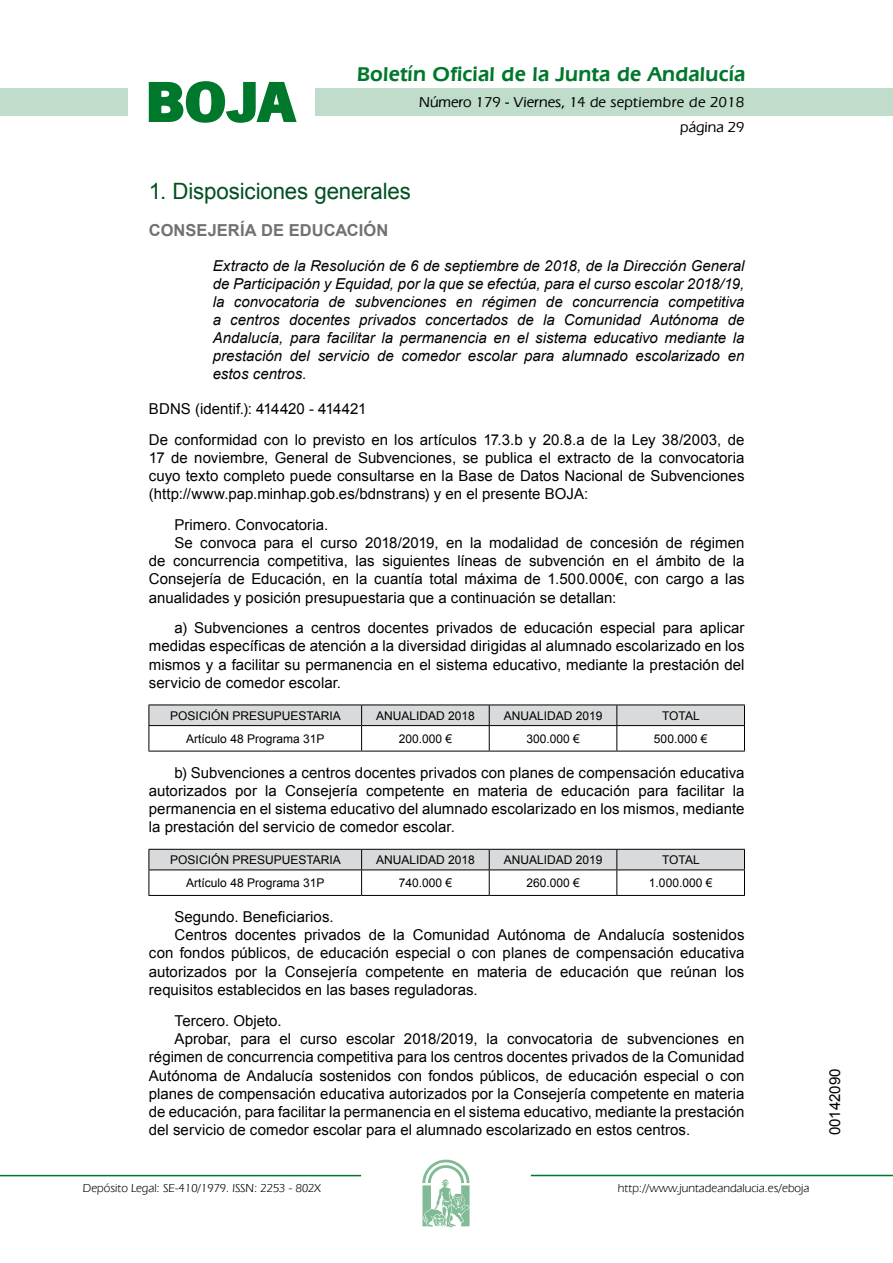
<style>
.page{position:relative;width:893px;height:1263px;background:#fff}
.page>*{position:absolute;margin:0;border:0;box-sizing:border-box;transform-origin:0 0}
.t1{font:700 57.75px "News Got T";color:#00782c;scale:1.14 1}
.t2{font:22.5px "Arial";letter-spacing:-.01em;color:#00501f}
.t3{font:600 21px "Eras IT Cby BT";letter-spacing:.01em;color:#00782c}
.t4{font:700 16.5px "Arial";letter-spacing:.005em;color:#707173}
.t5{font:15px/18px "Arial";color:#000;text-align:justify}
.t6{font:italic 15px/18px "Arial";color:#000;text-align:justify}
.t7{font:500 15px/24.5px "Eras IT Cby BT";color:#000;text-align:right}
.t8{font:12px "Arial";color:#000}
.t9{font:12px "Eras IT Cby BT";color:#000}
</style>
<div class="page">
<div style="left:315px;top:88px;width:577px;height:28px;background:#bfddca"></div>
<div style="left:0;top:88px;width:128px;height:28px;background:#bfddca"></div>
<hr style="left:0;top:1175px;width:361px;height:1px;background:#00782c">
<svg style="left:422px;top:1159px;width:47px;height:68px"></svg>
<hr style="left:531px;top:1175px;width:361px;height:1px;background:#00782c">
<svg style="left:148px;top:81px;width:149px;height:42px"></svg>
<svg style="left:148px;top:705px;width:597px;height:46px"></svg>
<hr style="left:148px;top:751px;width:213px;height:1px;background:#000">
<hr style="left:361px;top:751px;width:128px;height:1px;background:#000">
<hr style="left:489px;top:751px;width:128px;height:1px;background:#000">
<hr style="left:617px;top:751px;width:127px;height:1px;background:#000">
<svg style="left:148px;top:849px;width:597px;height:46px"></svg>
<hr style="left:148px;top:895px;width:213px;height:1px;background:#000">
<hr style="left:361px;top:895px;width:128px;height:1px;background:#000">
<hr style="left:489px;top:895px;width:128px;height:1px;background:#000">
<hr style="left:617px;top:895px;width:127px;height:1px;background:#000">
<h1 class="t1" style="left:145px;top:68px;width:133px">BOJA</h1>
<h3 class="t3" style="left:357px;top:62px;width:390px">Boletín Oficial de la Junta de Andalucía</h3>
<p class="t7" style="left:419px;top:90px;width:327px">Número 179 - Viernes, 14 de septiembre de 2018 página 29</p>
<h2 class="t2" style="left:149px;top:177px;width:263px">1. Disposiciones generales</h2>
<p class="t4" style="left:149px;top:219px;width:241px">CONSEJERÍA DE EDUCACIÓN</p>
<p class="t6" style="left:213px;top:257px;width:533px">Extracto de la Resolución de 6 de septiembre de 2018, de la Dirección General de Participación y Equidad, por la que se efectúa, para el curso escolar 2018/19, la convocatoria de subvenciones en régimen de concurrencia competitiva a centros docentes privados concertados de la Comunidad Autónoma de Andalucía, para facilitar la permanencia en el sistema educativo mediante la prestación del servicio de comedor escolar para alumnado escolarizado en estos centros.</p>
<p class="t5" style="left:149px;top:394px;width:597px;line-height:30.8px">BDNS (identif.): 414420 - 414421<br>De conformidad con lo previsto en los artículos 17.3.b y 20.8.a de la Ley 38/2003, de</p>
<p class="t5" style="left:149px;top:449px;width:597px">17 de noviembre, General de Subvenciones, se publica el extracto de la convocatoria cuyo texto completo puede consultarse en la Base de Datos Nacional de Subvenciones (http://www.pap.minhap.gob.es/bdnstrans) y en el presente BOJA:</p>
<p class="t5" style="left:174px;top:516px;width:155px">Primero. Convocatoria.</p>
<p class="t5" style="left:174px;top:534px;width:571px">Se convoca para el curso 2018/2019, en la modalidad de concesión de régimen</p>
<p class="t5" style="left:149px;top:552px;width:597px">de concurrencia competitiva, las siguientes líneas de subvención en el ámbito de la</p>
<p class="t5" style="left:149px;top:570px;width:597px">Consejería de Educación, en la cuantía total máxima de 1.500.000€, con cargo a las</p>
<p class="t5" style="left:149px;top:588px;width:469px">anualidades y posición presupuestaria que a continuación se detallan:</p>
<p class="t5" style="left:149px;top:619px;width:597px;text-indent:26px">a) Subvenciones a centros docentes privados de educación especial para aplicar medidas específicas de atención a la diversidad dirigidas al alumnado escolarizado en los mismos y a facilitar su permanencia en el sistema educativo, mediante la prestación del servicio de comedor escolar.</p>
<p class="t8" style="left:170px;top:708px;width:172px">POSICIÓN PRESUPUESTARIA</p>
<p class="t8" style="left:376px;top:708px;width:100px">ANUALIDAD 2018</p>
<p class="t8" style="left:503px;top:708px;width:100px">ANUALIDAD 2019</p>
<p class="t8" style="left:662px;top:708px;width:39px">TOTAL</p>
<p class="t8" style="left:186px;top:731px;width:140px">Artículo 48 Programa 31P</p>
<p class="t8" style="left:399px;top:731px;width:55px">200.000 €</p>
<p class="t8" style="left:526px;top:731px;width:55px">300.000 €</p>
<p class="t8" style="left:654px;top:731px;width:55px">500.000 €</p>
<p class="t5" style="left:149px;top:764px;width:597px;text-indent:26px">b) Subvenciones a centros docentes privados con planes de compensación educativa autorizados por la Consejería competente en materia de educación para facilitar la permanencia en el sistema educativo del alumnado escolarizado en los mismos, mediante la prestación del servicio de comedor escolar.</p>
<p class="t8" style="left:170px;top:852px;width:172px">POSICIÓN PRESUPUESTARIA</p>
<p class="t8" style="left:376px;top:852px;width:100px">ANUALIDAD 2018</p>
<p class="t8" style="left:503px;top:852px;width:100px">ANUALIDAD 2019</p>
<p class="t8" style="left:662px;top:852px;width:39px">TOTAL</p>
<p class="t8" style="left:186px;top:875px;width:140px">Artículo 48 Programa 31P</p>
<p class="t8" style="left:399px;top:875px;width:55px">740.000 €</p>
<p class="t8" style="left:526px;top:875px;width:55px">260.000 €</p>
<p class="t8" style="left:649px;top:875px;width:65px">1.000.000 €</p>
<p class="t5" style="left:174px;top:908px;width:161px">Segundo. Beneficiarios.</p>
<p class="t5" style="left:174px;top:926px;width:571px">Centros docentes privados de la Comunidad Autónoma de Andalucía sostenidos</p>
<p class="t5" style="left:149px;top:944px;width:597px">con fondos públicos, de educación especial o con planes de compensación educativa</p>
<p class="t5" style="left:149px;top:963px;width:597px">autorizados por la Consejería competente en materia de educación que reúnan los</p>
<p class="t5" style="left:149px;top:981px;width:330px">requisitos establecidos en las bases reguladoras.</p>
<p class="t5" style="left:174px;top:1012px;width:109px">Tercero. Objeto.</p>
<p class="t5" style="left:174px;top:1030px;width:571px">Aprobar, para el curso escolar 2018/2019, la convocatoria de subvenciones en</p>
<p class="t5" style="left:149px;top:1048px;width:597px">régimen de concurrencia competitiva para los centros docentes privados de la Comunidad</p>
<p class="t5" style="left:149px;top:1067px;width:597px">Autónoma de Andalucía sostenidos con fondos públicos, de educación especial o con</p>
<p class="t5" style="left:149px;top:1085px;width:597px">planes de compensación educativa autorizados por la Consejería competente en materia</p>
<p class="t5" style="left:149px;top:1103px;width:597px">de educación, para facilitar la permanencia en el sistema educativo, mediante la prestación</p>
<p class="t5" style="left:149px;top:1121px;width:543px">del servicio de comedor escolar para el alumnado escolarizado en estos centros.</p>
<p class="t9" style="left:83px;top:1181px;width:239px">Depósito Legal: SE-410/1979. ISSN: 2253 - 802X</p>
<p class="t9" style="left:618px;top:1181px;width:193px">http://www.juntadeandalucia.es/eboja</p>
<p class="t5" style="left:826px;top:1135px;width:68px;rotate:-90deg">00142090</p>
</div>
